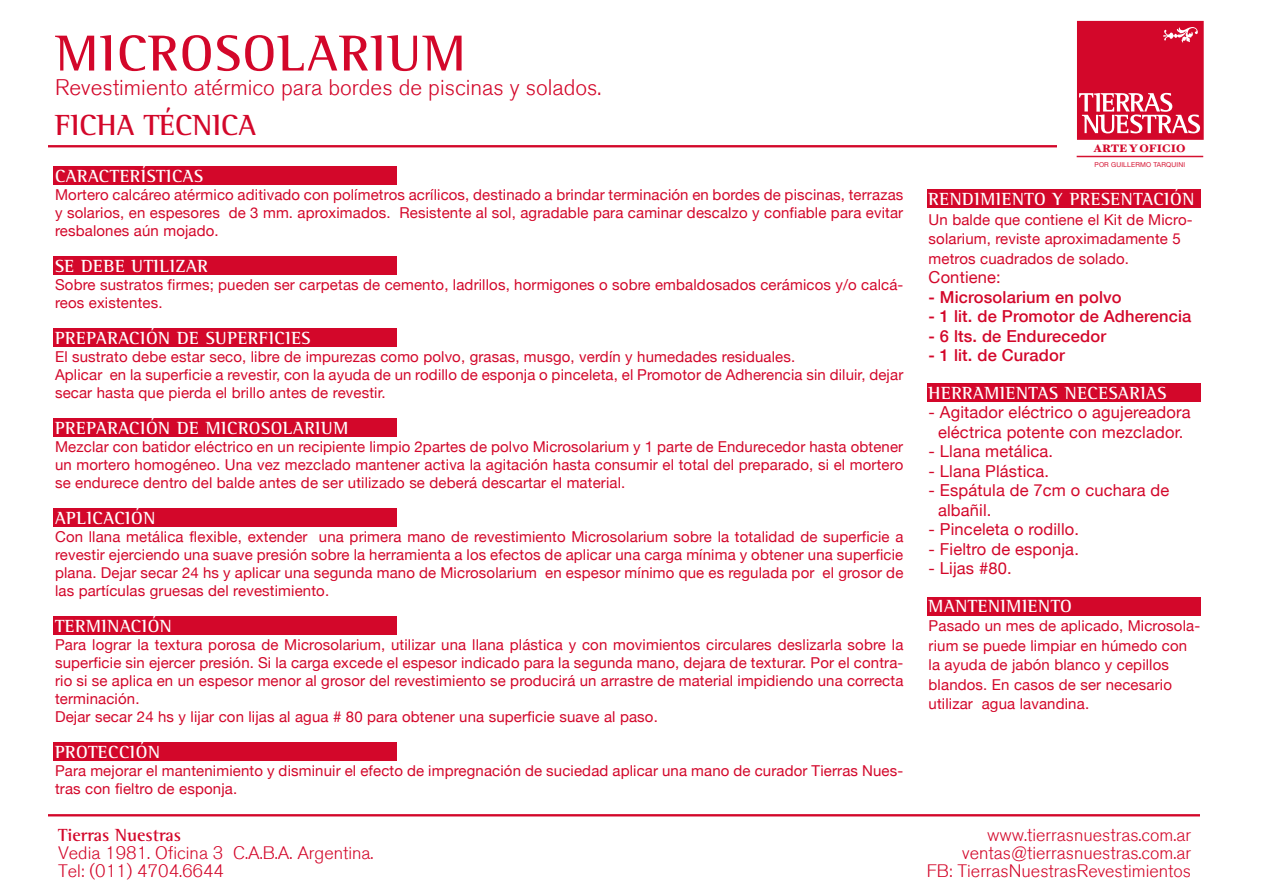
<style>
.page{position:relative;width:1263px;height:893px;background:#fff}
.page>*{position:absolute;margin:0;border:0;box-sizing:border-box;transform-origin:0 0}
.t1{font:700 51.75px "Rotis Semi Serif Std";letter-spacing:.03em;color:#d3072a}
.t2{font:700 29.85px "Rotis Semi Serif Std";color:#d3072a}
.t3{font:300 22.5px "Akzidenz Grotesk BQ";color:#d3072a}
.t4{font:700 18px "Rotis Semi Serif Std";letter-spacing:.03em;color:#fff}
.t5{font:300 18px/18px "Akzidenz Grotesk BQ";color:#d3072a}
.t6{font:700 18px "Rotis Semi Serif Std";color:#d3072a}
.t7{font:16.5px/19.5px "Helvetica Neue";letter-spacing:.01em;color:#d3072a;text-align:center}
.t8{font:500 16.5px "Helvetica Neue";letter-spacing:.01em;color:#d3072a}
.t9{font:15px/18px "Helvetica Neue";letter-spacing:.01em;color:#d3072a}
.t10{font:10.8px "Hoefler Text Black Small Caps";color:#d3072a}
.t11{font:6.75px "Helvetica Neue";letter-spacing:.025em;color:#d51130}
.s1{color:#d3072a}
</style>
<div class="page">
<div style="left:927px;top:189px;width:273px;height:18px;background:#d3072a"></div>
<div style="left:927px;top:383px;width:273px;height:18px;background:#d3072a"></div>
<div style="left:927px;top:598px;width:273px;height:18px;background:#d3072a"></div>
<svg style="left:48px;top:145px;width:1009px;height:3px"></svg>
<svg style="left:48px;top:814px;width:1152px;height:3px"></svg>
<svg style="left:1077px;top:21px;width:127px;height:119px"></svg>
<hr style="left:1077px;top:156px;width:126px;height:1px;background:#d51130">
<div style="left:53px;top:166px;width:343px;height:18px;background:#d3072a"></div>
<div style="left:53px;top:256px;width:343px;height:18px;background:#d3072a"></div>
<div style="left:53px;top:328px;width:343px;height:18px;background:#d3072a"></div>
<div style="left:53px;top:418px;width:343px;height:18px;background:#d3072a"></div>
<div style="left:53px;top:508px;width:343px;height:18px;background:#d3072a"></div>
<div style="left:53px;top:616px;width:343px;height:18px;background:#d3072a"></div>
<div style="left:53px;top:742px;width:343px;height:18px;background:#d3072a"></div>
<h1 class="t1" style="left:56px;top:22px;width:412px">MICROSOLARIUM</h1>
<h2 class="t2" style="left:55px;top:107px;width:202px">FICHA TÉCNICA</h2>
<h3 class="t3" style="left:55px;top:75px;width:548px">Revestimiento atérmico para bordes de piscinas y solados.</h3>
<p class="t4" style="left:55px;top:165px;width:150px">CARACTERÍSTICAS</p>
<p class="t9" style="left:55px;top:185px;width:850px;text-align:justify">Mortero calcáreo atérmico aditivado con polímetros acrílicos, destinado a brindar terminación en bordes de piscinas, terrazas y solarios, en espesores de 3 mm. aproximados. Resistente al sol, agradable para caminar descalzo y confiable para evitar resbalones aún mojado.</p>
<p class="t4" style="left:55px;top:255px;width:154px">SE DEBE UTILIZAR</p>
<p class="t9" style="left:55px;top:275px;width:850px">Sobre sustratos firmes; pueden ser carpetas de cemento, ladrillos, hormigones o sobre embaldosados cerámicos y/o calcá&shy;reos existentes.</p>
<p class="t4" style="left:55px;top:327px;width:257px">PREPARACIÓN DE SUPERFICIES</p>
<p class="t9" style="left:55px;top:347px;width:850px">El sustrato debe estar seco, libre de impurezas como polvo, grasas, musgo, verdín y humedades residuales.<br>Aplicar en la superficie a revestir, con la ayuda de un rodillo de esponja o pinceleta, el Promotor de Adherencia sin diluir, dejar secar hasta que pierda el brillo antes de revestir.</p>
<p class="t4" style="left:55px;top:417px;width:301px">PREPARACIÓN DE MICROSOLARIUM<span class="s1">:</span></p>
<p class="t9" style="left:55px;top:437px;width:850px;text-align:justify">Mezclar con batidor eléctrico en un recipiente limpio 2partes de polvo Microsolarium y 1 parte de Endurecedor hasta obtener un mortero homogéneo. Una vez mezclado mantener activa la agitación hasta consumir el total del preparado, si el mortero se endurece dentro del balde antes de ser utilizado se deberá descartar el material.</p>
<p class="t4" style="left:55px;top:507px;width:102px">APLICACIÓN</p>
<p class="t9" style="left:55px;top:527px;width:850px;text-align:justify">Con llana metálica flexible, extender una primera mano de revestimiento Microsolarium sobre la totalidad de superficie a revestir ejerciendo una suave presión sobre la herramienta a los efectos de aplicar una carga mínima y obtener una superficie plana. Dejar secar 24 hs y aplicar una segunda mano de Microsolarium en espesor mínimo que es regulada por el grosor de las partículas gruesas del revestimiento.</p>
<p class="t4" style="left:55px;top:615px;width:118px">TERMINACIÓN</p>
<p class="t9" style="left:55px;top:635px;width:850px">Para lograr la textura porosa de Microsolarium, utilizar una llana plástica y con movimientos circulares deslizarla sobre la superficie sin ejercer presión. Si la carga excede el espesor indicado para la segunda mano, dejara de texturar. Por el contra&shy;rio si se aplica en un espesor menor al grosor del revestimiento se producirá un arrastre de material impidiendo una correcta terminación.<br>Dejar secar 24 hs y lijar con lijas al agua # 80 para obtener una superficie suave al paso.</p>
<p class="t4" style="left:55px;top:741px;width:106px">PROTECCIÓN</p>
<p class="t9" style="left:55px;top:761px;width:850px">Para mejorar el mantenimiento y disminuir el efecto de impregnación de suciedad aplicar una mano de curador Tierras Nues&shy;tras con fieltro de esponja.</p>
<p class="t6" style="left:58px;top:824px;width:124px">Tierras Nuestras</p>
<p class="t5" style="left:58px;top:844px;width:317px">Vedia 1981. Oficina 3 C.A.B.A. Argentina.<br>Tel: (011) 4704.6644</p>
<p class="t10" style="left:1093px;top:141px;width:93px">ARTE Y OFICIO</p>
<p class="t4" style="left:928px;top:188px;width:267px">RENDIMIENTO Y PRESENTACIÓN</p>
<p class="t9" style="left:928px;top:208px;width:265px;line-height:19.5px">Un balde que contiene el Kit de Micro&shy;solarium, reviste aproximadamente 5 metros cuadrados de solado.</p>
<p class="t7" style="left:928px;top:266px;width:74px">Contiene:</p>
<p class="t8" style="left:928px;top:283px;width:195px">- Microsolarium en polvo</p>
<p class="t8" style="left:928px;top:303px;width:264px">- 1 lit. de Promotor de Adherencia</p>
<p class="t8" style="left:928px;top:322px;width:179px">- 6 lts. de Endurecedor</p>
<p class="t8" style="left:928px;top:342px;width:138px">- 1 lit. de Curador</p>
<p class="t4" style="left:928px;top:382px;width:239px">HERRAMIENTAS NECESARIAS</p>
<p class="t7" style="left:928px;top:401px;width:263px">- Agitador eléctrico o agujereadora eléctrica potente con mezclador.</p>
<p class="t7" style="left:928px;top:440px;width:126px">- Llana metálica.</p>
<p class="t7" style="left:928px;top:460px;width:122px">- Llana Plástica.</p>
<p class="t7" style="left:938px;top:479px;width:233px;text-align:left;text-indent:-10px">- Espátula de 7cm o cuchara de albañil.</p>
<p class="t7" style="left:928px;top:518px;width:152px">- Pinceleta o rodillo.</p>
<p class="t7" style="left:928px;top:538px;width:152px">- Fieltro de esponja.</p>
<p class="t7" style="left:928px;top:557px;width:85px">- Lijas #80.</p>
<p class="t4" style="left:928px;top:595px;width:145px">MANTENIMIENTO</p>
<p class="t9" style="left:928px;top:615px;width:273px;line-height:19.5px">Pasado un mes de aplicado, Microsola&shy;rium se puede limpiar en húmedo con la ayuda de jabón blanco y cepillos blandos. En casos de ser necesario utilizar agua lavandina.</p>
<p class="t11" style="left:1094px;top:159px;width:92px">POR GUILLERMO TARQUINI</p>
<p class="t5" style="left:927px;top:826px;width:266px;text-align:right">www.tierrasnuestras.com.ar ventas@tierrasnuestras.com.ar<br>FB: TierrasNuestrasRevestimientos</p>
</div>
